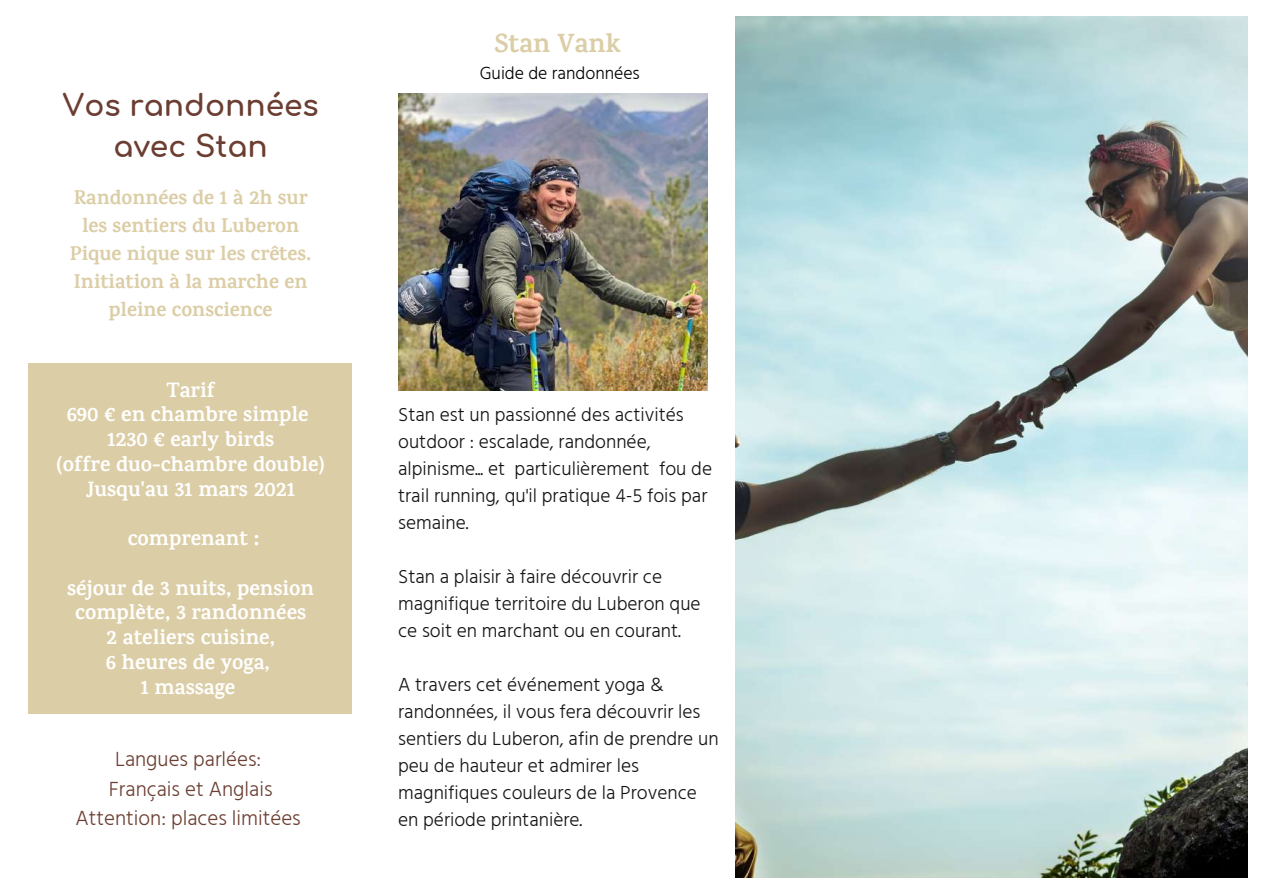
<style>
.page{position:relative;width:1263px;height:894px;background:#fff}
.page>*{position:absolute;margin:0;border:0;box-sizing:border-box;transform-origin:0 0}
.t1{font:700 29.7px/40.8px "Comfortaa";color:#6b3e31;text-align:center}
.t2{font:700 26.55px "Karma";color:#dbcda5}
.t3{font:700 21px/24.8px "Karma";color:#fff;text-align:center}
.t4{font:300 21px/29.2px "Hind Madurai";color:#6b3e31;text-align:center}
.t5{font:700 20.1px/27.9px "Karma";color:#dbcda5;text-align:center}
.t6{font:300 19.35px/27px "Hind Madurai";color:#151414}
.t7{font:300 17.85px "Hind Madurai";color:#000}
</style>
<div class="page">
<div style="left:28px;top:363px;width:324px;height:350px;background:#dbcda5"></div>
<img style="left:398px;top:94px;width:309px;height:297px">
<img style="left:736px;top:16px;width:511px;height:860px">
<h1 class="t1" style="left:63px;top:86px;width:258px">Vos randonnées avec Stan</h1>
<p class="t5" style="left:70px;top:183px;width:243px">Randonnées de 1 à 2h sur les sentiers du Luberon<br>Pique nique sur les crêtes.<br>Initiation à la marche en pleine conscience</p>
<p class="t3" style="left:56px;top:377px;width:270px">Tarif<br>690 € en chambre simple<br>1230 € early birds<br>(offre duo-chambre double)<br>Jusqu'au 31 mars 2021</p>
<p class="t3" style="left:128px;top:525px;width:133px">comprenant :</p>
<p class="t3" style="left:67px;top:575px;width:249px">séjour de 3 nuits, pension complète, 3 randonnées<br>2 ateliers cuisine,<br>6 heures de yoga,<br>1 massage</p>
<p class="t4" style="left:76px;top:745px;width:227px">Langues parlées:<br>Français et Anglais<br>Attention: places limitées</p>
<h2 class="t2" style="left:494px;top:27px;width:128px">Stan Vank</h2>
<p class="t7" style="left:480px;top:61px;width:162px">Guide de randonnées</p>
<p class="t6" style="left:398px;top:401px;width:315px">Stan est un passionné des activités outdoor : escalade, randonnée, alpinisme... et particulièrement fou de trail running, qu'il pratique 4-5 fois par semaine.</p>
<p class="t6" style="left:398px;top:563px;width:304px">Stan a plaisir à faire découvrir ce magnifique territoire du Luberon que ce soit en marchant ou en courant.</p>
<p class="t6" style="left:398px;top:671px;width:322px">A travers cet événement yoga &amp; randonnées, il vous fera découvrir les sentiers du Luberon, afin de prendre un peu de hauteur et admirer les magnifiques couleurs de la Provence en période printanière.</p>
</div>
